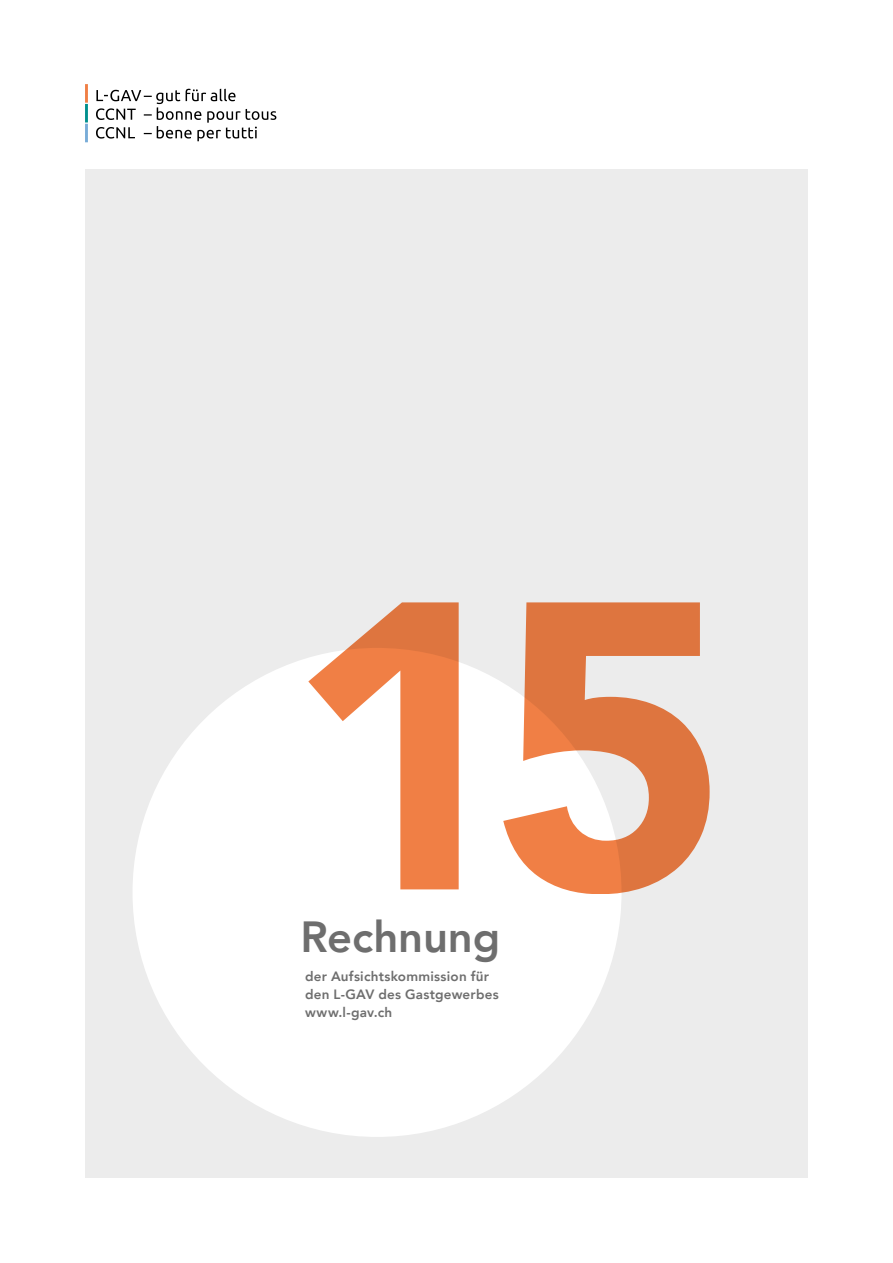
<style>
.page{position:relative;width:893px;height:1263px;background:#fff}
.page>*{position:absolute;margin:0;border:0;box-sizing:border-box;transform-origin:0 0}
.t1{font:900 405.3px "Avenir";color:#f07f45}
.t2{font:800 43.5px "Avenir";letter-spacing:-.005em;color:#6e6e6e}
.t3{font:800 13.5px/18px "Avenir";letter-spacing:.015em;color:#6e6e6e}
</style>
<div class="page">
<div style="left:85px;top:169px;width:723px;height:1009px;background:#ececec"></div>
<hr style="left:85px;top:104px;width:3px;height:18px;background:#00908e">
<hr style="left:85px;top:84px;width:3px;height:19px;background:#f07f45">
<hr style="left:85px;top:124px;width:3px;height:18px;background:#78acd8">
<svg style="left:96px;top:89px;width:180px;height:52px"></svg>
<div style="left:133px;top:648px;width:488px;height:489px;background:#fff;border-radius:50%"></div>
<h1 class="t1" style="left:284px;top:401px;width:448px">15</h1>
<h2 class="t2" style="left:300px;top:903px;width:201px">Rechnung</h2>
<p class="t3" style="left:305px;top:967px;width:195px">der Aufsichtskommission für den L-GAV des Gastgewerbes www.l-gav.ch</p>
</div>
